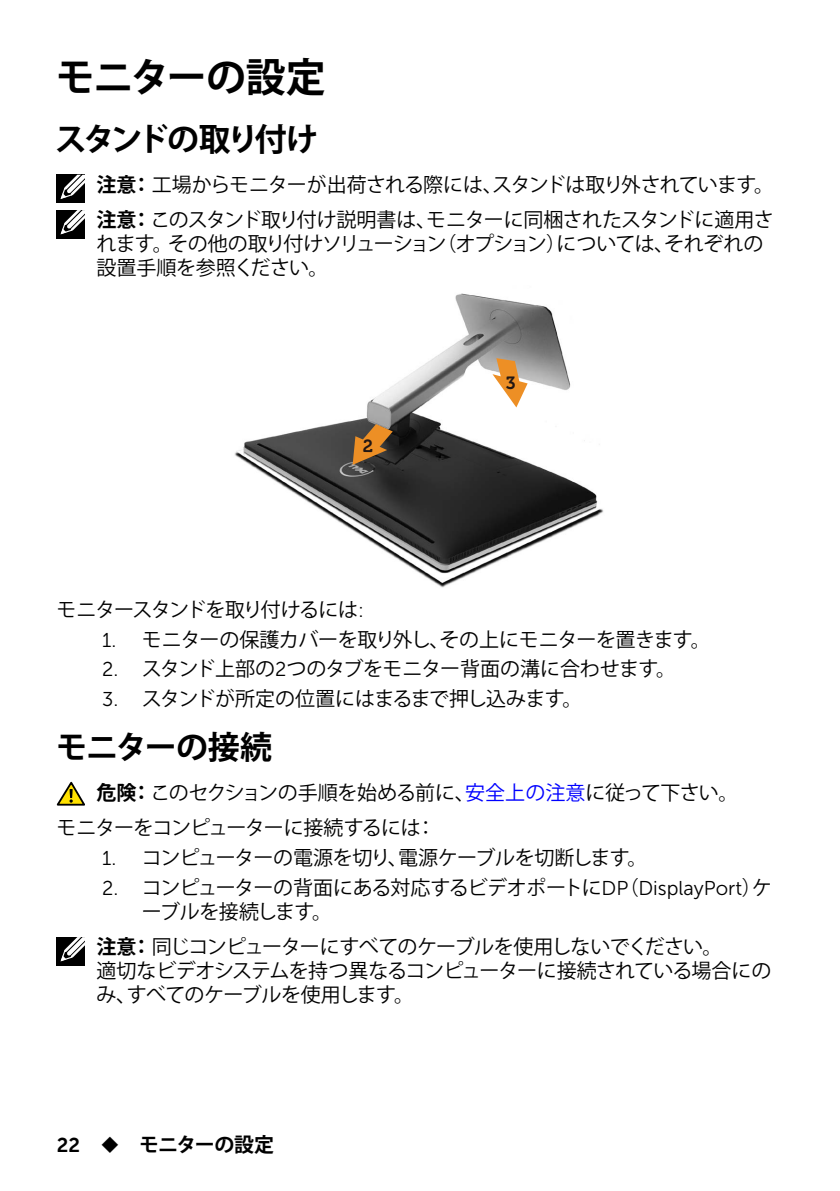
<style>
.page{position:relative;width:840px;height:1191px;background:#fff}
.page>*{position:absolute;margin:0;border:0;box-sizing:border-box;transform-origin:0 0}
.t1{font:700 40px "Koz Go Pr 6 N";letter-spacing:-.035em;color:#000}
.t2{font:700 32px "Koz Go Pr 6 N";letter-spacing:-.125em;color:#000}
.t3{font:700 32px "Koz Go Pr 6 N";letter-spacing:-.035em;color:#000}
.t4{font:20px/24px "Koz Go Pr 6 N";letter-spacing:-.03em;color:#000}
.t5{font:20px "Koz Go Pr 6 N";letter-spacing:-.06em;color:#000}
.t6{font:700 20px "Koz Go Pr 6 N";letter-spacing:-.035em;color:#000}
.t7{font:17.6px "Museo For Dell 700";color:#221714}
.s1{font-weight:700}
.s2{font-family:"Museo Sans For Dell 300"}
.s3{color:#00f}
.s4{font-family:"Museo Sans For Dell 700";font-weight:400}
</style>
<div class="page">
<div style="left:57px;top:175px;width:28px;height:28px;background:#000"></div>
<svg style="left:60px;top:175px;width:25px;height:24px"></svg>
<div style="left:57px;top:210px;width:28px;height:28px;background:#000"></div>
<svg style="left:60px;top:210px;width:25px;height:25px"></svg>
<img style="left:234px;top:293px;width:370px;height:295px">
<svg style="left:492px;top:358px;width:35px;height:49px"></svg>
<svg style="left:57px;top:781px;width:28px;height:24px"></svg>
<div style="left:57px;top:937px;width:28px;height:28px;background:#000"></div>
<svg style="left:60px;top:937px;width:25px;height:25px"></svg>
<svg style="left:352px;top:424px;width:40px;height:41px"></svg>
<h1 class="t1" style="left:55px;top:55px;width:272px">モニターの設定</h1>
<h2 class="t2" style="left:55px;top:121px;width:265px">スタンドの取り付け</h2>
<p class="t4" style="left:96px;top:167px;width:678px;line-height:35.4px"><span class="s1">注意：</span>工場からモニターが出荷される際には、スタンドは取り外されています。<span class="s1">注意：</span>このスタンド取り付け説明書は、モニターに同梱されたスタンドに適用さ</p>
<p class="t4" style="left:96px;top:232px;width:668px">れます。その他の取り付けソリューション（オプション）については、それぞれの設置手順を参照ください。</p>
<p class="t7" style="left:505px;top:373px;width:11px">3</p>
<p class="t5" style="left:56px;top:598px;width:309px">モニタースタンドを取り付けるには<span class="s2">:</span></p>
<p class="t4" style="left:102px;top:627px;width:609px"><span class="s2">1.</span> モニターの保護カバーを取り外し、その上にモニターを置きます。</p>
<p class="t4" style="left:102px;top:657px;width:575px"><span class="s2">2.</span> スタンド上部の<span class="s2">2</span>つのタブをモニター背面の溝に合わせます。</p>
<p class="t4" style="left:102px;top:687px;width:481px"><span class="s2">3.</span> スタンドが所定の位置にはまるまで押し込みます。</p>
<h2 class="t3" style="left:56px;top:729px;width:217px">モニターの接続</h2>
<p class="t4" style="left:56px;top:775px;width:683px;line-height:35.4px;text-indent:40px"><span class="s1">危険：</span>このセクションの手順を始める前に、<span class="s3">安全上の注意</span>に従って下さい。モニターをコンピューターに接続するには：</p>
<p class="t4" style="left:102px;top:846px;width:546px"><span class="s2">1.</span> コンピューターの電源を切り、電源ケーブルを切断します。</p>
<p class="t4" style="left:142px;top:875px;width:631px;text-indent:-39px"><span class="s2">2.</span> コンピューターの背面にある対応するビデオポートに<span class="s2">DP</span>（<span class="s2">DisplayPort</span>）ケーブルを接続します。</p>
<p class="t4" style="left:96px;top:935px;width:676px"><span class="s1">注意：</span>同じコンピューターにすべてのケーブルを使用しないでください。<br>適切なビデオシステムを持つ異なるコンピューターに接続されている場合にのみ、すべてのケーブルを使用します。</p>
<p class="t6" style="left:57px;top:1133px;width:219px"><span class="s4">22</span> ◆ モニターの設定</p>
</div>
